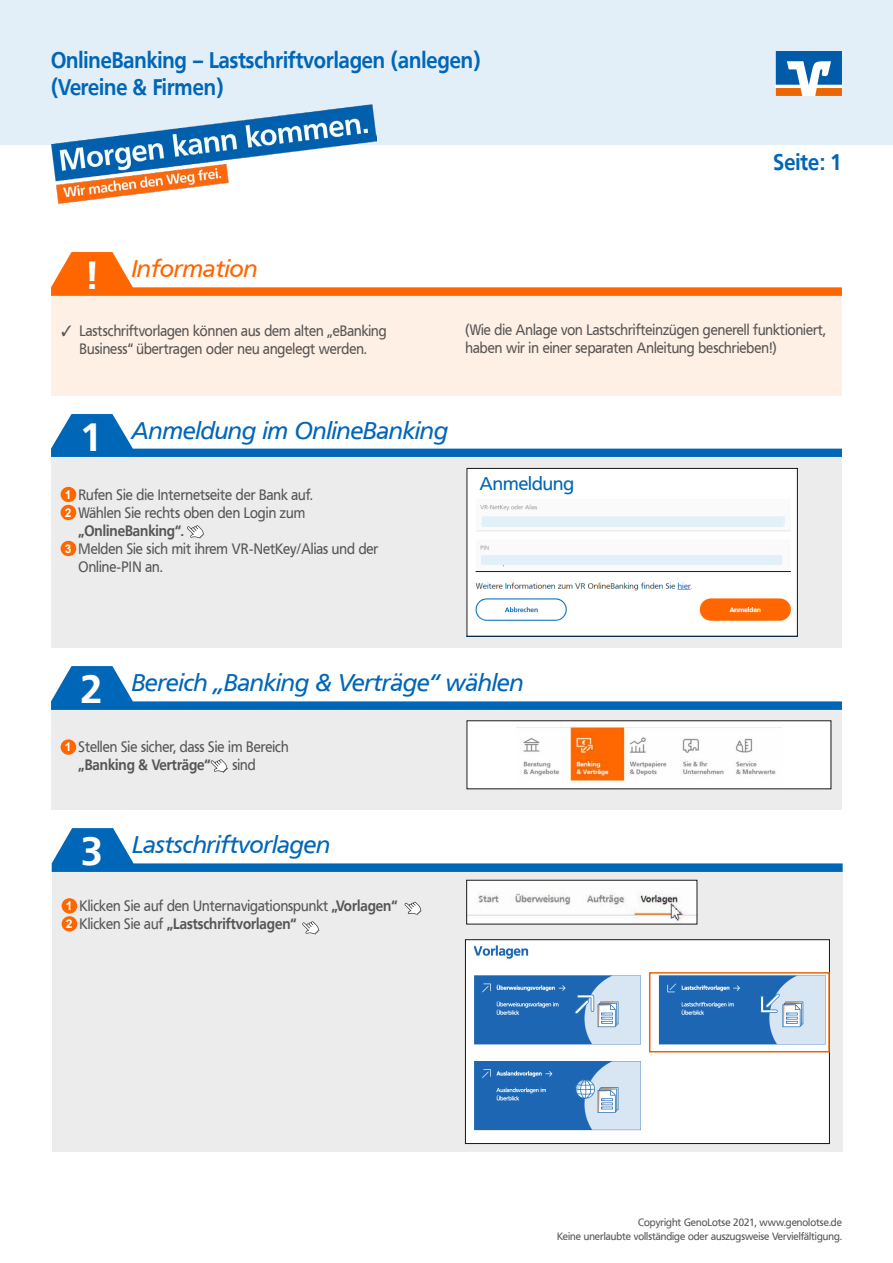
<style>
.page{position:relative;width:893px;height:1263px;background:#fff}
.page>*{position:absolute;margin:0;border:0;box-sizing:border-box;transform-origin:0 0}
.t1{font:700 39.3px "Frutiger VR";color:#fff}
.t2{font:italic 24px "Frutiger VR";color:#0066b7}
.t3{font:italic 24px "Frutiger VR";color:#f60}
.t4{font:700 22.5px/27px "Frutiger VR";color:#0066b7;scale:.9 1}
.t5{font:18.3px "Frutiger VR";color:#0066b7}
.t6{font:15px/18px "Frutiger VR";color:#565655;scale:.9 1}
.t7{font:700 15px "Frutiger VR";color:#565655;scale:.9 1}
.t8{font:10.5px/13.5px "Frutiger VR";color:#565655;text-align:right;scale:.95 1}
.s1{font-family:"Arial";font-weight:700;font-size:12px;color:#fff}
.s2{font-weight:700}
</style>
<div class="page">
<div style="left:0;top:0;width:893px;height:145px;background:#e2eff8"></div>
<img style="left:51px;top:105px;width:326px;height:99px">
<svg style="left:776px;top:51px;width:66px;height:45px;background:#6e8eac"></svg>
<div style="left:51px;top:291px;width:791px;height:105px;background:#fff0e6"></div>
<svg style="left:51px;top:252px;width:791px;height:44px"></svg>
<div style="left:51px;top:705px;width:791px;height:105px;background:#ececec"></div>
<svg style="left:51px;top:666px;width:791px;height:44px"></svg>
<div style="left:61px;top:739px;width:15px;height:16px;background:#f60;border-radius:50%"></div>
<div style="left:467px;top:721px;width:364px;height:68px;background:#fff"></div>
<img style="left:517px;top:726px;width:265px;height:60px">
<svg style="left:211px;top:759px;width:17px;height:14px"></svg>
<div style="left:51px;top:453px;width:791px;height:195px;background:#ececec"></div>
<svg style="left:51px;top:414px;width:791px;height:43px"></svg>
<div style="left:61px;top:487px;width:15px;height:15px;background:#f60;border-radius:50%"></div>
<div style="left:61px;top:505px;width:15px;height:15px;background:#f60;border-radius:50%"></div>
<div style="left:61px;top:541px;width:15px;height:15px;background:#f60;border-radius:50%"></div>
<svg style="left:187px;top:525px;width:18px;height:14px"></svg>
<div style="left:52px;top:867px;width:790px;height:285px;background:#ececec"></div>
<svg style="left:52px;top:828px;width:791px;height:44px"></svg>
<div style="left:62px;top:898px;width:15px;height:15px;background:#f60;border-radius:50%"></div>
<div style="left:62px;top:916px;width:15px;height:15px;background:#f60;border-radius:50%"></div>
<img style="left:468px;top:882px;width:227px;height:40px">
<svg style="left:404px;top:902px;width:18px;height:14px"></svg>
<img style="left:469px;top:470px;width:327px;height:164px">
<div style="left:467px;top:468px;width:331px;height:168px;border:1px solid #181716"></div>
<div style="left:482px;top:517px;width:300px;height:9px;background:#e2f0f8"></div>
<div style="left:481px;top:555px;width:301px;height:9px;background:#e2f0f8"></div>
<div style="left:476px;top:471px;width:304px;height:26px;background:#fff"></div>
<div style="left:465px;top:940px;width:364px;height:203px;background:#fff"></div>
<img style="left:474px;top:945px;width:354px;height:186px">
<div style="left:465px;top:939px;width:365px;height:205px;border:1px solid #181716"></div>
<svg style="left:302px;top:921px;width:18px;height:14px"></svg>
<div style="left:649px;top:972px;width:181px;height:80px;border:2px solid #ec6500"></div>
<h3 class="t4" style="left:51px;top:47px;width:479px">OnlineBanking – Lastschriftvorlagen (anlegen) (Vereine &amp; Firmen)</h3>
<h3 class="t4" style="left:774px;top:149px;width:77px">Seite: 1</h3>
<h2 class="t3" style="left:132px;top:254px;width:127px">Information</h2>
<h1 class="t1" style="left:86px;top:251px;width:12px">!</h1>
<p class="t6" style="left:62px;top:322px;width:363px;text-align:center">✓ Lastschriftvorlagen können aus dem alten „eBanking<br>Business“ übertragen oder neu angelegt werden.</p>
<p class="t6" style="left:466px;top:321px;width:402px">(Wie die Anlage von Lastschrifteinzügen generell funktioniert, haben wir in einer separaten Anleitung beschrieben!)</p>
<h2 class="t2" style="left:132px;top:416px;width:318px">Anmeldung im OnlineBanking</h2>
<h1 class="t1" style="left:80px;top:413px;width:24px">1</h1>
<p class="t6" style="left:65px;top:485px;width:277px"><span class="s1">1</span> Rufen Sie die Internetseite der Bank auf.</p>
<p class="t6" style="left:65px;top:503px;width:269px"><span class="s1">2</span> Wählen Sie rechts oben den Login zum</p>
<p class="t7" style="left:79px;top:521px;width:119px">„OnlineBanking“.</p>
<p class="t6" style="left:65px;top:539px;width:350px"><span class="s1">3</span> Melden Sie sich mit ihrem VR-NetKey/Alias und der</p>
<p class="t6" style="left:79px;top:557px;width:95px">Online-PIN an.</p>
<p class="t5" style="left:480px;top:473px;width:96px">Anmeldung</p>
<h1 class="t1" style="left:80px;top:665px;width:24px">2</h1>
<h2 class="t2" style="left:132px;top:668px;width:393px">Bereich „Banking &amp; Verträge“ wählen</h2>
<p class="t6" style="left:79px;top:738px;width:235px;text-indent:-14px"><span class="s1">1</span> Stellen Sie sicher, dass Sie im Bereich <span class="s2">„Banking &amp; Verträge“</span></p>
<p class="t6" style="left:232px;top:756px;width:27px">sind</p>
<h1 class="t1" style="left:81px;top:827px;width:24px">3</h1>
<h2 class="t2" style="left:132px;top:830px;width:199px">Lastschriftvorlagen</h2>
<p class="t6" style="left:66px;top:897px;width:370px"><span class="s1">1</span> Klicken Sie auf den Unternavigationspunkt <span class="s2">„Vorlagen“<br></span><span class="s1">2</span> Klicken Sie auf <span class="s2">„Lastschriftvorlagen“</span></p>
<p class="t8" style="left:557px;top:1216px;width:301px">Copyright GenoLotse 2021, www.genolotse.de<br>Keine unerlaubte vollständige oder auszugsweise Vervielfältigung.</p>
</div>
